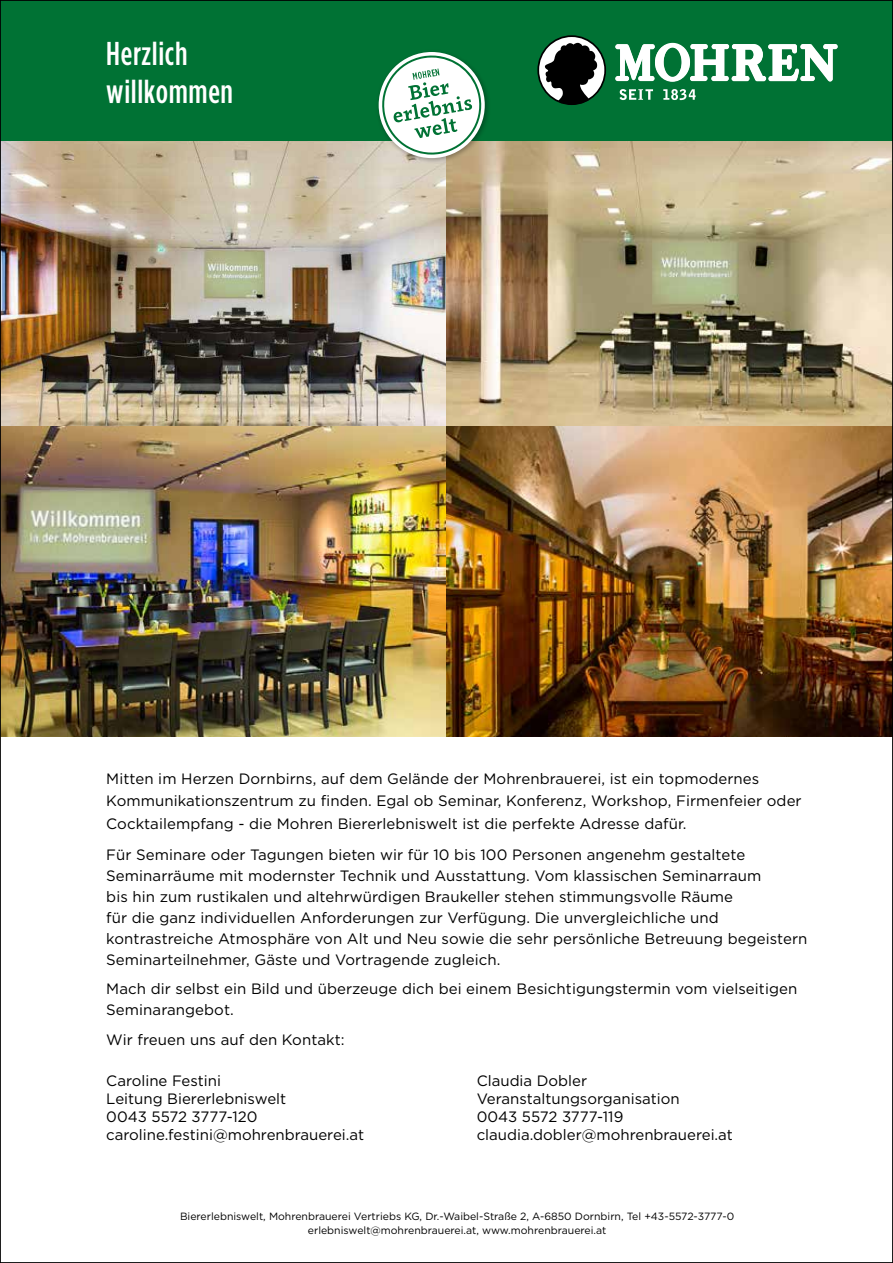
<style>
.page{position:relative;width:893px;height:1263px;background:#fff}
.page>*{position:absolute;margin:0;border:0;box-sizing:border-box;transform-origin:0 0}
.t1{font:500 33px/37.5px "Gotham Condensed";letter-spacing:.02em;color:#fff}
.t2{font:15px/21px "Gotham";letter-spacing:.005em;color:#000}
.t3{font:10.5px/13.5px "Gotham";color:#000;text-align:center}
</style>
<div class="page">
<img style="left:2px;top:140px;width:889px;height:597px">
<div style="left:0;top:0;width:893px;height:140px;background:#007234"></div>
<svg style="left:537px;top:35px;width:69px;height:70px"></svg>
<svg style="left:615px;top:43px;width:223px;height:39px"></svg>
<svg style="left:663px;top:89px;width:33px;height:11px"></svg>
<svg style="left:619px;top:89px;width:34px;height:11px"></svg>
<div style="left:375px;top:49px;width:116px;height:115px;background:#000;opacity:.3"></div>
<svg style="left:381px;top:54px;width:102px;height:101px"></svg>
<h1 class="t1" style="left:106px;top:35px;width:128px">Herzlich willkommen</h1>
<p class="t2" style="left:106px;top:767px;width:697px;line-height:22.5px">Mitten im Herzen Dornbirns, auf dem Gelände der Mohrenbrauerei, ist ein topmodernes<br>Kommunikationszentrum zu finden. Egal ob Seminar, Konferenz, Workshop, Firmenfeier oder<br>Cocktailempfang - die Mohren Biererlebniswelt ist die perfekte Adresse dafür.</p>
<p class="t2" style="left:106px;top:844px;width:703px">Für Seminare oder Tagungen bieten wir für 10 bis 100 Personen angenehm gestaltete Seminarräume mit modernster Technik und Ausstattung. Vom klassischen Seminarraum<br>bis hin zum rustikalen und altehrwürdigen Braukeller stehen stimmungsvolle Räume<br>für die ganz individuellen Anforderungen zur Verfügung. Die unvergleichliche und kontrastreiche Atmosphäre von Alt und Neu sowie die sehr persönliche Betreuung begeistern Seminarteilnehmer, Gäste und Vortragende zugleich.</p>
<p class="t2" style="left:106px;top:978px;width:692px">Mach dir selbst ein Bild und überzeuge dich bei einem Besichtigungstermin vom vielseitigen<br>Seminarangebot.</p>
<p class="t2" style="left:106px;top:1029px;width:240px">Wir freuen uns auf den Kontakt:</p>
<p class="t2" style="left:106px;top:1071px;width:259px;line-height:18px">Caroline Festini<br>Leitung Biererlebniswelt<br>0043 5572 3777-120 caroline.festini@mohrenbrauerei.at</p>
<p class="t2" style="left:477px;top:1071px;width:258px;line-height:18px">Claudia Dobler<br>Veranstaltungsorganisation<br>0043 5572 3777-119 claudia.dobler@mohrenbrauerei.at</p>
<p class="t3" style="left:180px;top:1210px;width:556px">Biererlebniswelt, Mohrenbrauerei Vertriebs KG, Dr.-Waibel-Straße 2, A-6850 Dornbirn, Tel +43-5572-3777-0 erlebniswelt@mohrenbrauerei.at, www.mohrenbrauerei.at</p>
</div>
